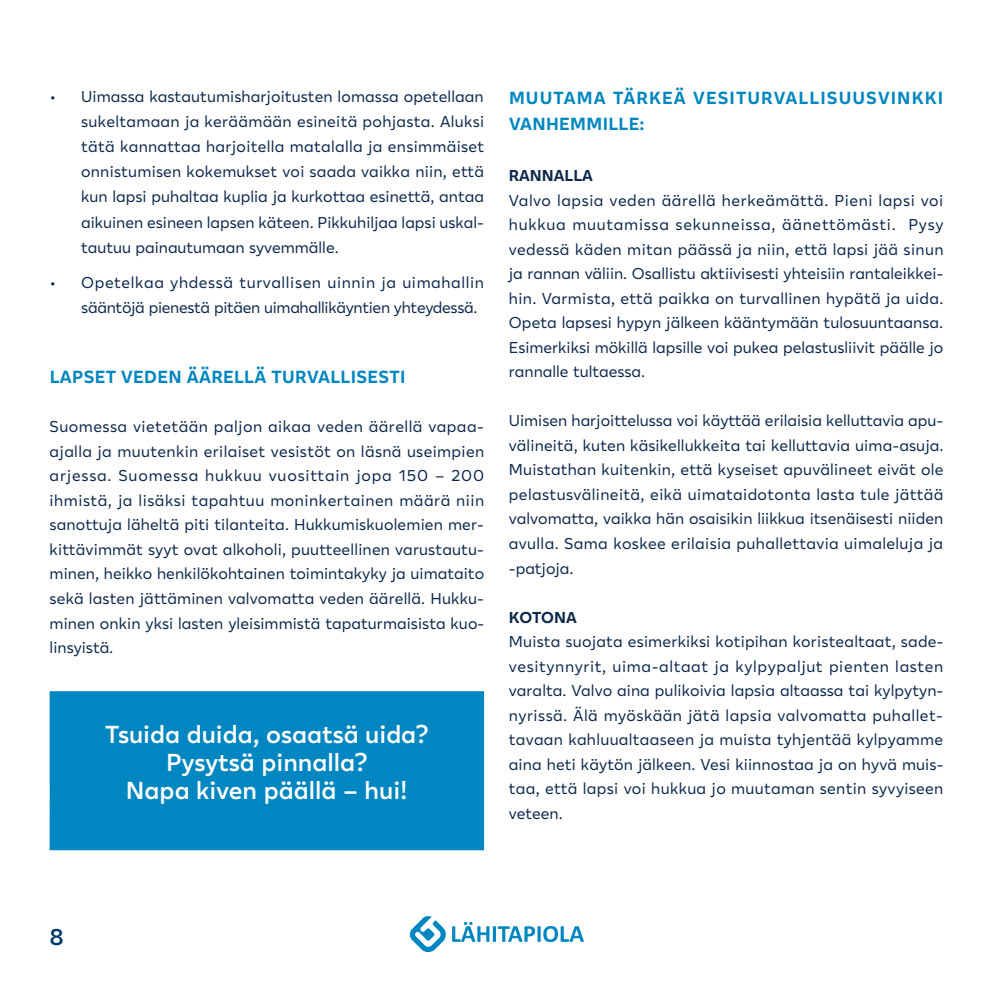
<style>
.page{position:relative;width:993px;height:993px;background:#fff}
.page>*{position:absolute;margin:0;border:0;box-sizing:border-box;transform-origin:0 0}
.t1{font:600 24.5px/28px "Lahi Tapiola Sans";color:#fff;text-align:center}
.t2{font:600 22.75px "Lahi Tapiola Sans";color:#003969}
.t3{font:700 17.5px/26.2px "Lahi Tapiola Sans";letter-spacing:.065em;color:#0086c0}
.t4{font:700 17.5px "Lahi Tapiola Sans";letter-spacing:.02em;color:#0086c0}
.t5{font:15.75px/24.5px "Lahi Tapiola Sans";color:#0d284b;text-align:justify}
.t6{font:15.75px/25px "Lahi Tapiola Sans";letter-spacing:-.02em;color:#0d284b}
.t7{font:700 15.75px "Lahi Tapiola Sans";color:#0d284b}
</style>
<div class="page">
<svg style="left:452px;top:922px;width:131px;height:19px"></svg>
<svg style="left:409px;top:916px;width:37px;height:36px"></svg>
<div style="left:50px;top:691px;width:434px;height:159px;background:#0086c0"></div>
<p class="t5" style="left:81px;top:83px;width:404px;line-height:25px;text-indent:-31px">• Uimassa kastautumisharjoitusten lomassa opetellaan sukeltamaan ja keräämään esineitä pohjasta. Aluksi tätä kannattaa harjoitella matalalla ja ensimmäiset onnistumisen kokemukset voi saada vaikka niin, että kun lapsi puhaltaa kuplia ja kurkottaa esinettä, antaa aikuinen esineen lapsen käteen. Pikkuhiljaa lapsi uskal&shy;tautuu painautumaan syvemmälle.</p>
<p class="t6" style="left:81px;top:268px;width:404px;text-indent:-31px">• Opetelkaa yhdessä turvallisen uinnin ja uimahallin sääntöjä pienestä pitäen uimahallikäyntien yhteydessä.</p>
<p class="t4" style="left:50px;top:364px;width:357px">LAPSET VEDEN ÄÄRELLÄ TURVALLISESTI</p>
<p class="t5" style="left:50px;top:413px;width:436px">Suomessa vietetään paljon aikaa veden äärellä vapaa&shy;ajalla ja muutenkin erilaiset vesistöt on läsnä useimpien arjessa. Suomessa hukkuu vuosittain jopa 150 – 200 ihmistä, ja lisäksi tapahtuu moninkertainen määrä niin sanottuja läheltä piti tilanteita. Hukkumiskuolemien mer&shy;kittävimmät syyt ovat alkoholi, puutteellinen varustautu&shy;minen, heikko henkilökohtainen toimintakyky ja uimataito sekä lasten jättäminen valvomatta veden äärellä. Hukku&shy;minen onkin yksi lasten yleisimmistä tapaturmaisista kuo&shy;linsyistä.</p>
<h1 class="t1" style="left:105px;top:719px;width:325px">Tsuida duida, osaatsä uida?<br>Pysytsä pinnalla?<br>Napa kiven päällä – hui!</h1>
<p class="t3" style="left:509px;top:84px;width:435px">MUUTAMA TÄRKEÄ VESITURVALLISUUSVINKKI<br>VANHEMMILLE:</p>
<p class="t7" style="left:508px;top:164px;width:85px">RANNALLA</p>
<p class="t5" style="left:508px;top:187px;width:436px">Valvo lapsia veden äärellä herkeämättä. Pieni lapsi voi hukkua muutamissa sekunneissa, äänettömästi. Pysy vedessä käden mitan päässä ja niin, että lapsi jää sinun ja rannan väliin. Osallistu aktiivisesti yhteisiin rantaleikkei&shy;hin. Varmista, että paikka on turvallinen hypätä ja uida.<br>Opeta lapsesi hypyn jälkeen kääntymään tulosuuntaansa.<br>Esimerkiksi mökillä lapsille voi pukea pelastusliivit päälle jo rannalle tultaessa.</p>
<p class="t5" style="left:508px;top:407px;width:436px">Uimisen harjoittelussa voi käyttää erilaisia kelluttavia apu&shy;välineitä, kuten käsikellukkeita tai kelluttavia uima-asuja.<br>Muistathan kuitenkin, että kyseiset apuvälineet eivät ole pelastusvälineitä, eikä uimataidotonta lasta tule jättää valvomatta, vaikka hän osaisikin liikkua itsenäisesti niiden avulla. Sama koskee erilaisia puhallettavia uimaleluja ja -patjoja.</p>
<p class="t7" style="left:508px;top:605px;width:69px">KOTONA</p>
<p class="t5" style="left:508px;top:628px;width:436px">Muista suojata esimerkiksi kotipihan koristealtaat, sade&shy;vesitynnyrit, uima-altaat ja kylpypaljut pienten lasten varalta. Valvo aina pulikoivia lapsia altaassa tai kylpytyn&shy;nyrissä. Älä myöskään jätä lapsia valvomatta puhallet&shy;tavaan kahluualtaaseen ja muista tyhjentää kylpyamme aina heti käytön jälkeen. Vesi kiinnostaa ja on hyvä muis&shy;taa, että lapsi voi hukkua jo muutaman sentin syvyiseen veteen.</p>
<h2 class="t2" style="left:50px;top:920px;width:16px">8</h2>
</div>
